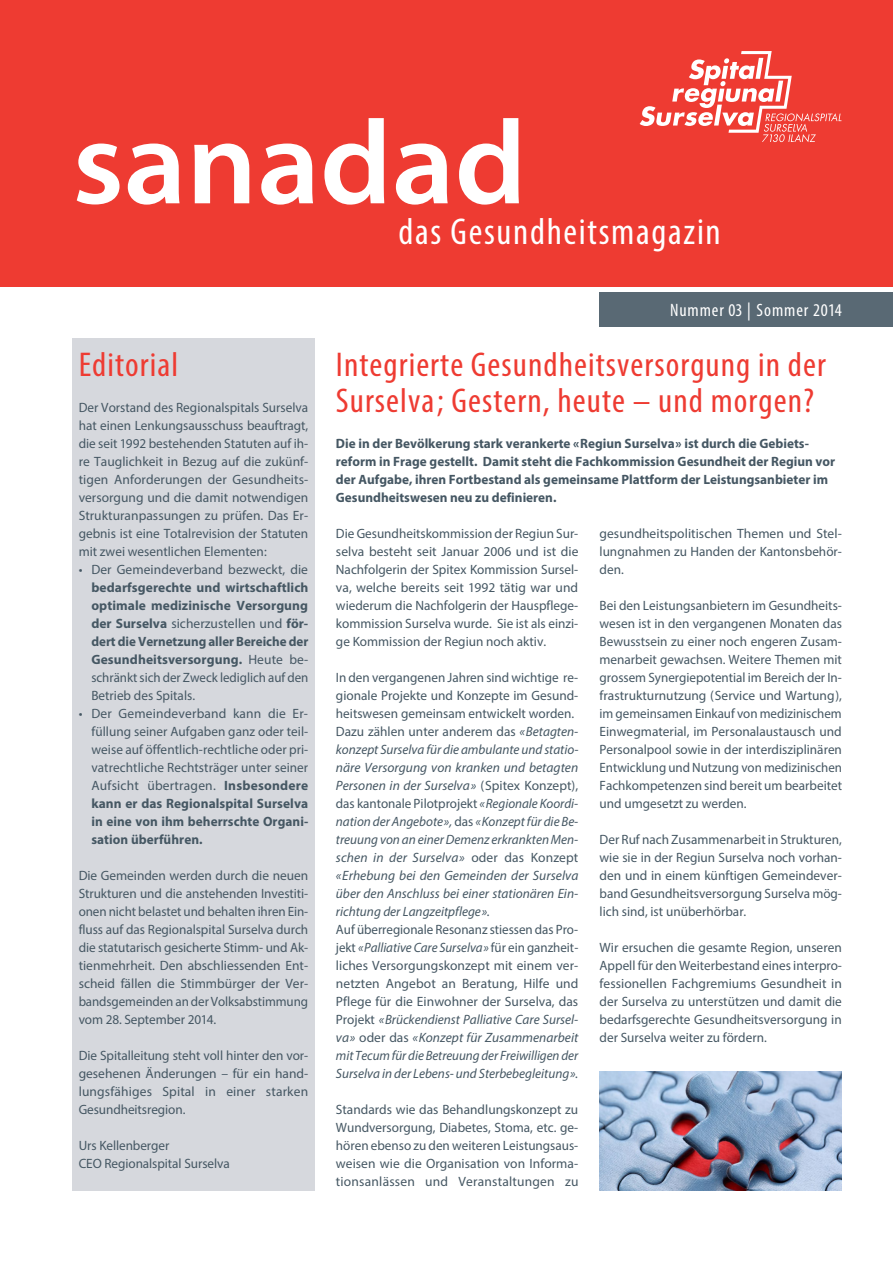
<style>
.page{position:relative;width:893px;height:1263px;background:#fff}
.page>*{position:absolute;margin:0;border:0;box-sizing:border-box;transform-origin:0 0}
.t1{font:600 120px "Myriad Pro";color:#fff}
.t2{font:condensed 37.5px "Myriad Pro";letter-spacing:.045em;color:#fff}
.t3{font:condensed 34.5px/36px "Myriad Pro";letter-spacing:.03em;color:#ee3b32}
.t4{font:condensed 18px "Myriad Pro";letter-spacing:.05em;color:#fff}
.t5{font:13.5px/18px "Myriad Pro";color:#455763;text-align:justify}
.t6{font:italic 13.5px/18px "Myriad Pro";color:#455763}
.t7{font:700 13.5px/18px "Myriad Pro";color:#455763;text-align:justify}
.s1{font-weight:400}
.s2{font-weight:700}
.s3{font-style:normal}
.s4{font-style:italic}
</style>
<div class="page">
<div style="left:72px;top:339px;width:243px;height:852px;background:#d6d8dd"></div>
<div style="left:0;top:0;width:893px;height:286px;background:#ee3b32"></div>
<svg style="left:640px;top:51px;width:201px;height:91px"></svg>
<div style="left:600px;top:293px;width:293px;height:34px;background:#596974"></div>
<img style="left:600px;top:1071px;width:242px;height:120px">
<h1 class="t1" style="left:72px;top:87px;width:456px">sanadad</h1>
<h2 class="t2" style="left:399px;top:209px;width:324px">das Gesundheitsmagazin</h2>
<h3 class="t3" style="left:79px;top:346px;width:101px">Editorial</h3>
<p class="t5" style="left:79px;top:399px;width:231px">Der Vorstand des Regionalspitals Surselva hat einen Lenkungsausschuss beauftragt, die seit 1992 bestehenden Statuten auf ih&shy;re Tauglichkeit in Bezug auf die zukünf&shy;tigen Anforderungen der Gesundheits&shy;versorgung und die damit notwendigen Strukturanpassungen zu prüfen. Das Er&shy;gebnis ist eine Totalrevision der Statuten mit zwei wesentlichen Elementen:</p>
<p class="t5" style="left:79px;top:561px;width:231px">• Der Gemeindeverband bezweckt, die</p>
<p class="t7" style="left:91px;top:578px;width:218px">bedarfsgerechte und wirtschaftlich optimale medizinische Versorgung der Surselva <span class="s1">sicherzustellen und</span> för&shy;dert die Vernetzung aller Bereiche der Gesundheitsversorgung. <span class="s1">Heute be&shy;schränkt sich der Zweck lediglich auf den Betrieb des Spitals.</span></p>
<p class="t5" style="left:91px;top:705px;width:218px;text-indent:-13px">• Der Gemeindeverband kann die Er&shy;füllung seiner Aufgaben ganz oder teil&shy;weise auf öffentlich-rechtliche oder pri&shy;vatrechtliche Rechtsträger unter seiner Aufsicht übertragen. <span class="s2">Insbesondere kann er das Regionalspital Surselva in eine von ihm beherrschte Organi&shy;sation überführen.</span></p>
<p class="t5" style="left:79px;top:867px;width:231px">Die Gemeinden werden durch die neuen Strukturen und die anstehenden Investiti&shy;onen nicht belastet und behalten ihren Ein&shy;fluss auf das Regionalspital Surselva durch die statutarisch gesicherte Stimm- und Ak&shy;tienmehrheit. Den abschliessenden Ent&shy;scheid fällen die Stimmbürger der Ver&shy;bandsgemeinden an der Volksabstimmung vom 28. September 2014.</p>
<p class="t5" style="left:79px;top:1047px;width:231px">Die Spitalleitung steht voll hinter den vor&shy;gesehenen Änderungen – für ein hand&shy;lungsfähiges Spital in einer starken Gesundheitsregion.</p>
<p class="t5" style="left:79px;top:1137px;width:153px">Urs Kellenberger<br>CEO Regionalspital Surselva</p>
<h3 class="t4" style="left:670px;top:300px;width:173px">Nummer 03 | Sommer 2014</h3>
<h3 class="t3" style="left:336px;top:346px;width:491px">Integrierte Gesundheitsversorgung in der<br>Surselva; Gestern, heute – und morgen?</h3>
<p class="t7" style="left:336px;top:434px;width:501px;text-align:left">Die in der Bevölkerung stark verankerte «Regiun Surselva» ist durch die Gebiets&shy;reform in Frage gestellt. Damit steht die Fachkommission Gesundheit der Regiun vor der Aufgabe, ihren Fortbestand als gemeinsame Plattform der Leistungsanbieter im Gesundheitswesen neu zu definieren.</p>
<p class="t5" style="left:600px;top:525px;width:244px">gesundheitspolitischen Themen und Stel&shy;lungnahmen zu Handen der Kantonsbehör&shy;den.</p>
<p class="t5" style="left:600px;top:597px;width:244px">Bei den Leistungsanbietern im Gesundheits&shy;wesen ist in den vergangenen Monaten das Bewusstsein zu einer noch engeren Zusam&shy;menarbeit gewachsen. Weitere Themen mit grossem Synergiepotential im Bereich der In&shy;frastrukturnutzung (Service und Wartung), im gemeinsamen Einkauf von medizinischem Einwegmaterial, im Personalaustausch und Personalpool sowie in der interdisziplinären Entwicklung und Nutzung von medizinischen Fachkompetenzen sind bereit um bearbeitet und umgesetzt zu werden.</p>
<p class="t5" style="left:600px;top:831px;width:244px">Der Ruf nach Zusammenarbeit in Strukturen, wie sie in der Regiun Surselva noch vorhan&shy;den und in einem künftigen Gemeindever&shy;band Gesundheitsversorgung Surselva mög&shy;lich sind, ist unüberhörbar.</p>
<p class="t5" style="left:600px;top:939px;width:244px">Wir ersuchen die gesamte Region, unseren Appell für den Weiterbestand eines interpro&shy;fessionellen Fachgremiums Gesundheit in der Surselva zu unterstützen und damit die bedarfsgerechte Gesundheitsversorgung in der Surselva weiter zu fördern.</p>
<p class="t5" style="left:336px;top:525px;width:244px">Die Gesundheitskommission der Regiun Sur&shy;selva besteht seit Januar 2006 und ist die Nachfolgerin der Spitex Kommission Sursel&shy;va, welche bereits seit 1992 tätig war und wiederum die Nachfolgerin der Hauspflege&shy;kommission Surselva wurde. Sie ist als einzi&shy;ge Kommission der Regiun noch aktiv.</p>
<p class="t6" style="left:336px;top:669px;width:244px"><span class="s3">In den vergangenen Jahren sind wichtige re&shy;gionale Projekte und Konzepte im Gesund&shy;heitswesen gemeinsam entwickelt worden.<br>Dazu zählen unter anderem das</span> «Betagten&shy;konzept Surselva für die ambulante und statio&shy;näre Versorgung von kranken und betagten Personen in der Surselva» <span class="s3">(Spitex Konzept), das kantonale Pilotprojekt</span> «Regionale Koordi&shy;nation der Angebote», <span class="s3">das</span> «Konzept für die Be&shy;treuung von an einer Demenz erkrankten Men&shy;schen in der Surselva» <span class="s3">oder das Konzept </span>«Erhebung bei den Gemeinden der Surselva über den Anschluss bei einer stationären Ein&shy;richtung der Langzeitpflege».</p>
<p class="t5" style="left:336px;top:921px;width:244px">Auf überregionale Resonanz stiessen das Pro&shy;jekt <span class="s4">«Palliative Care Surselva»</span> für ein ganzheit&shy;liches Versorgungskonzept mit einem ver&shy;netzten Angebot an Beratung, Hilfe und Pflege für die Einwohner der Surselva, das Projekt <span class="s4">«Brückendienst Palliative Care Sursel&shy;va»</span> oder das <span class="s4">«Konzept für Zusammenarbeit mit Tecum für die Betreuung der Freiwilligen der Surselva in der Lebens- und Sterbebegleitung».</span></p>
<p class="t5" style="left:336px;top:1101px;width:244px">Standards wie das Behandlungskonzept zu Wundversorgung, Diabetes, Stoma, etc. ge&shy;hören ebenso zu den weiteren Leistungsaus&shy;weisen wie die Organisation von Informa&shy;tionsanlässen und Veranstaltungen zu</p>
</div>
